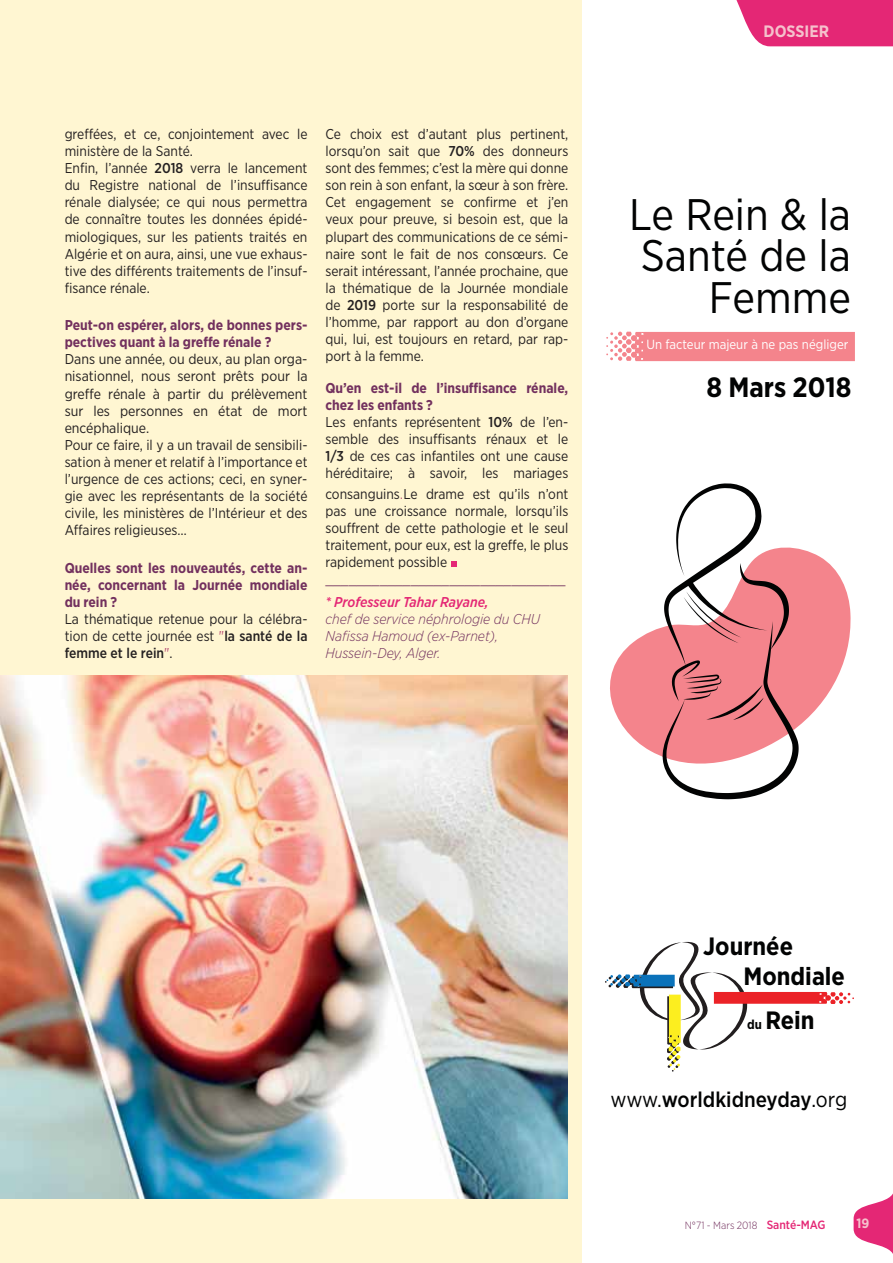
<style>
.page{position:relative;width:893px;height:1263px;background:#fff}
.page>*{position:absolute;margin:0;border:0;box-sizing:border-box;transform-origin:0 0}
.t1{font:44.1px/41.5px "Gotham Narrow";color:#020303;text-align:right}
.t2{font:700 27.9px "Gotham Narrow";color:#020303}
.t3{font:700 25.05px/29.5px "Gotham Narrow";color:#020303}
.t4{font:500 21.45px "Gotham Narrow";color:#020303}
.t5{font:700 16.5px "Gotham Narrow";color:#f5c1cc}
.t6{font:14.25px/17.1px "Gotham Narrow";color:#231f20}
.t7{font:700 14.25px/17.1px "Gotham Narrow";color:#72305e}
.t8{font:italic 300 14.25px/17.1px "Gotham Narrow";color:#72305e}
.t9{font:italic 500 14.25px "Gotham Narrow";color:#e42775}
.t10{font:13.95px "Gotham Narrow";color:#72305e}
.t11{font:700 13.5px "Gotham Narrow";color:#f5c1cc}
.t12{font:13.35px "Gotham Narrow";color:#fff}
.t13{font:500 12px "Gotham Narrow";color:#e42775}
.t14{font:300 10.5px "Gotham Narrow";color:#73305e}
.s1{font-weight:500}
.s2{color:#b64a73}
.s3{font-weight:700;color:#72305e}
.s4{font-weight:300;font-size:17.25px;color:#b64a73}
.s5{font-size:13.05px}
.s6{font-weight:400}
</style>
<div class="page">
<div style="left:0;top:0;width:582px;height:1263px;background:#fff6d2"></div>
<svg style="left:606px;top:332px;width:249px;height:29px;background:#f48d94"></svg>
<svg style="left:610px;top:549px;width:241px;height:212px;fill:#f4848c"></svg>
<svg style="left:663px;top:483px;width:136px;height:316px"></svg>
<svg style="left:605px;top:942px;width:249px;height:129px"></svg>
<img style="left:0;top:675px;width:567px;height:524px">
<svg style="left:451px;top:561px;width:6px;height:6px"></svg>
<svg style="left:854px;top:1193px;width:39px;height:61px"></svg>
<svg style="left:736px;top:0;width:157px;height:46px;background:#e5367e"></svg>
<p class="t6" style="left:65px;top:126px;width:244px">greffées, et ce, conjointement avec le ministère de la Santé.<br>Enfin, l’année <span class="s1">2018</span> verra le lancement du Registre national de l’insuffisance rénale dialysée; ce qui nous permettra de connaître toutes les données épidé&shy;miologiques, sur les patients traités en Algérie et on aura, ainsi, une vue exhaus&shy;tive des différents traitements de l’insuf&shy;fisance rénale.</p>
<p class="t7" style="left:65px;top:318px;width:244px">Peut-on espérer, alors, de bonnes pers&shy;pectives quant à la greffe rénale ?</p>
<p class="t6" style="left:65px;top:352px;width:244px">Dans une année, ou deux, au plan orga&shy;nisationnel, nous seront prêts pour la greffe rénale à partir du prélèvement sur les personnes en état de mort encéphalique.<br>Pour ce faire, il y a un travail de sensibili&shy;sation à mener et relatif à l’importance et l’urgence de ces actions; ceci, en syner&shy;gie avec les représentants de la société civile, les ministères de l’Intérieur et des Affaires religieuses…</p>
<p class="t7" style="left:65px;top:560px;width:244px;text-align:justify">Quelles sont les nouveautés, cette an&shy;née, concernant la Journée mondiale du rein ?</p>
<p class="t6" style="left:65px;top:611px;width:244px;text-align:justify">La thématique retenue pour la célébra&shy;tion de cette journée est <span class="s2">"</span><span class="s1">la santé de la femme et le rein</span><span class="s2">"</span>.</p>
<p class="t6" style="left:325px;top:126px;width:244px;text-align:justify">Ce choix est d’autant plus pertinent, lorsqu’on sait que <span class="s1">70%</span> des donneurs sont des femmes; c’est la mère qui donne son rein à son enfant, la sœur à son frère.<br>Cet engagement se confirme et j’en veux pour preuve, si besoin est, que la plupart des communications de ce sémi&shy;naire sont le fait de nos consœurs. Ce serait intéressant, l’année prochaine, que la thématique de la Journée mondiale de <span class="s1">2019</span> porte sur la responsabilité de l’homme, par rapport au don d’organe qui, lui, est toujours en retard, par rap&shy;port à la femme.</p>
<p class="t6" style="left:325px;top:380px;width:244px"><span class="s3">Qu’en est-il de l’insuffisance rénale, chez les enfants ?<br></span>Les enfants représentent <span class="s1">10%</span> de l’en&shy;semble des insuffisants rénaux et le <span class="s1">1/3</span> de ces cas infantiles ont une cause héréditaire; à savoir, les mariages</p>
<p class="t6" style="left:325px;top:486px;width:244px;text-align:justify">consanguins<span class="s4">.</span>Le drame est qu’ils n’ont pas une croissance normale, lorsqu’ils souffrent de cette pathologie et le seul traitement, pour eux, est la greffe, le plus rapidement possible</p>
<p class="t10" style="left:325px;top:573px;width:242px">_______________________________</p>
<p class="t9" style="left:325px;top:596px;width:165px">* Professeur Tahar Rayane,</p>
<p class="t8" style="left:325px;top:611px;width:216px">chef de service néphrologie du CHU<br>Nafissa Hamoud (ex-Parnet),<br>Hussein-Dey, Alger.</p>
<p class="t5" style="left:764px;top:24px;width:67px">DOSSIER</p>
<h1 class="t1" style="left:629px;top:197px;width:224px">Le Rein &amp; la<br>Santé de la<br>Femme</h1>
<p class="t12" style="left:646px;top:339px;width:203px">Un facteur majeur à ne pas négliger</p>
<h2 class="t2" style="left:706px;top:375px;width:147px">8 Mars 2018</h2>
<h3 class="t3" style="left:743px;top:934px;width:103px;text-indent:-40px">Journée<br>Mondiale</h3>
<h3 class="t3" style="left:747px;top:1007px;width:69px"><span class="s5">du</span> Rein</h3>
<h3 class="t4" style="left:610px;top:1090px;width:238px"><span class="s6">www.</span>worldkidneyday<span class="s6">.org</span></h3>
<p class="t14" style="left:685px;top:1220px;width:74px">N°71 - Mars 2018</p>
<p class="t11" style="left:857px;top:1218px;width:14px">19</p>
<p class="t13" style="left:767px;top:1220px;width:60px">Santé-MAG</p>
</div>
